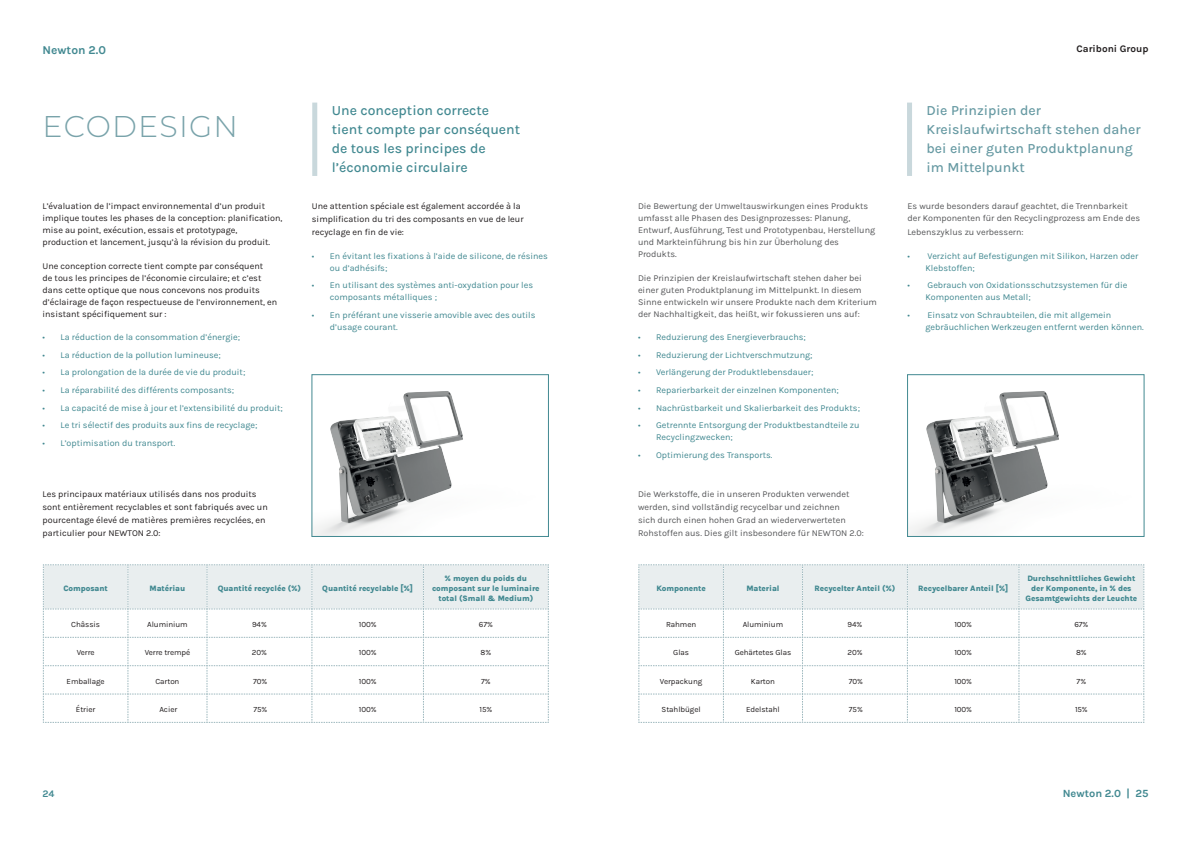
<style>
.page{position:relative;width:1191px;height:842px;background:#fff}
.page>*{position:absolute;margin:0;border:0;box-sizing:border-box;transform-origin:0 0}
.t1{font:300 30px "Montserrat";letter-spacing:.04em;color:#79a3aa}
.t2{font:500 14px/19px "Karla";color:#679aa3}
.t3{font:500 14px/19px "Karla";color:#428991}
.t4{font:700 12px "Karla";color:#428991}
.t5{font:700 11px "Karla";color:#428991}
.t6{font:700 10px "Karla";color:#231f20}
.t7{font:700 10px "Karla";color:#428991}
.t8{font:9px/12px "Karla";color:#428991}
.t9{font:9px/12px "Karla";color:#231f20}
.t10{font:9px/12px "Karla";color:#57585a}
.t11{font:800 8px/10px "Karla";letter-spacing:-.01em;color:#428991;text-align:center}
.t12{font:8px "Karla";letter-spacing:-.01em;color:#231f20}
</style>
<div class="page">
<img style="left:314px;top:391px;width:149px;height:144px">
<img style="left:909px;top:391px;width:150px;height:144px">
<div style="left:907px;top:375px;width:237px;height:162px;border:1px solid #428991"></div>
<svg style="left:43px;top:564px;width:506px;height:159px"></svg>
<svg style="left:638px;top:564px;width:506px;height:159px"></svg>
<div style="left:312px;top:103px;width:5px;height:73px;background:#c9d8dc"></div>
<div style="left:907px;top:103px;width:5px;height:73px;background:#c9d8dc"></div>
<h3 class="t4" style="left:43px;top:41px;width:65px">Newton 2.0</h3>
<h1 class="t1" style="left:43px;top:106px;width:197px">ECODESIGN</h1>
<p class="t9" style="left:43px;top:200px;width:241px">L’évaluation de l’impact environnemental d’un produit implique toutes les phases de la conception: planification, mise au point, exécution, essais et prototypage, production et lancement, jusqu’à la révision du produit.</p>
<p class="t9" style="left:43px;top:259px;width:236px">Une conception correcte tient compte par conséquent<br>de tous les principes de l’économie circulaire; et c’est dans cette optique que nous concevons nos produits d’éclairage de façon respectueuse de l’environnement, en insistant spécifiquement sur :</p>
<p class="t8" style="left:43px;top:331px;width:199px">• La réduction de la consommation d’énergie;</p>
<p class="t8" style="left:43px;top:348px;width:180px">• La réduction de la pollution lumineuse;</p>
<p class="t8" style="left:43px;top:366px;width:204px">• La prolongation de la durée de vie du produit;</p>
<p class="t8" style="left:43px;top:384px;width:193px">• La réparabilité des différents composants;</p>
<p class="t8" style="left:43px;top:401px;width:242px">• La capacité de mise à jour et l’extensibilité du produit;</p>
<p class="t8" style="left:43px;top:419px;width:216px">• Le tri sélectif des produits aux fins de recyclage;</p>
<p class="t8" style="left:43px;top:437px;width:134px">• L’optimisation du transport.</p>
<p class="t6" style="left:1076px;top:42px;width:73px">Cariboni Group</p>
<h2 class="t3" style="left:332px;top:101px;width:190px">Une conception correcte tient compte par conséquent de tous les principes de l’économie circulaire</h2>
<h2 class="t2" style="left:926px;top:101px;width:215px">Die Prinzipien der<br>Kreislaufwirtschaft stehen daher bei einer guten Produktplanung im Mittelpunkt</h2>
<p class="t9" style="left:312px;top:200px;width:213px;line-height:13px">Une attention spéciale est également accordée à la simplification du tri des composants en vue de leur recyclage en fin de vie:</p>
<p class="t8" style="left:330px;top:249px;width:219px;text-indent:-18px">• En évitant les fixations à l’aide de silicone, de résines ou d’adhésifs;</p>
<p class="t8" style="left:330px;top:279px;width:205px;text-indent:-18px">• En utilisant des systèmes anti-oxydation pour les composants métalliques ;</p>
<p class="t8" style="left:330px;top:309px;width:207px;text-indent:-18px">• En préférant une visserie amovible avec des outils d’usage courant.</p>
<p class="t10" style="left:907px;top:200px;width:234px">Es wurde besonders darauf geachtet, die Trennbarkeit der Komponenten für den Recyclingprozess am Ende des</p>
<p class="t10" style="left:907px;top:226px;width:118px">Lebenszyklus zu verbessern:</p>
<p class="t8" style="left:925px;top:249px;width:214px;text-indent:-18px">• Verzicht auf Befestigungen mit Silikon, Harzen oder<br>Klebstoffen;</p>
<p class="t8" style="left:925px;top:279px;width:203px;text-indent:-18px">• Gebrauch von Oxidationsschutzsystemen für die<br>Komponenten aus Metall;</p>
<p class="t8" style="left:925px;top:309px;width:220px;text-indent:-18px">• Einsatz von Schraubteilen, die mit allgemein gebräuchlichen Werkzeugen entfernt werden können.</p>
<p class="t10" style="left:638px;top:200px;width:239px">Die Bewertung der Umweltauswirkungen eines Produkts umfasst alle Phasen des Designprozesses: Planung, Entwurf, Ausführung, Test und Prototypenbau, Herstellung und Markteinführung bis hin zur Überholung des Produkts.</p>
<p class="t10" style="left:638px;top:271px;width:240px">Die Prinzipien der Kreislaufwirtschaft stehen daher bei einer guten Produktplanung im Mittelpunkt. In diesem Sinne entwickeln wir unsere Produkte nach dem Kriterium der Nachhaltigkeit, das heißt, wir fokussieren uns auf:</p>
<p class="t8" style="left:638px;top:331px;width:169px">• Reduzierung des Energieverbrauchs;</p>
<p class="t8" style="left:638px;top:348px;width:176px">• Reduzierung der Lichtverschmutzung;</p>
<p class="t8" style="left:638px;top:366px;width:177px">• Verlängerung der Produktlebensdauer;</p>
<p class="t8" style="left:638px;top:384px;width:202px">• Reparierbarkeit der einzelnen Komponenten;</p>
<p class="t8" style="left:638px;top:401px;width:223px">• Nachrüstbarkeit und Skalierbarkeit des Produkts;</p>
<p class="t8" style="left:656px;top:419px;width:205px;text-indent:-18px">• Getrennte Entsorgung der Produktbestandteile zu<br>Recyclingzwecken;</p>
<p class="t8" style="left:638px;top:449px;width:136px">• Optimierung des Transports.</p>
<p class="t9" style="left:43px;top:487px;width:227px;line-height:13px">Les principaux matériaux utilisés dans nos produits sont entièrement recyclables et sont fabriqués avec un pourcentage élevé de matières premières recyclées, en particulier pour NEWTON 2.0:</p>
<p class="t10" style="left:638px;top:487px;width:227px;line-height:13px">Die Werkstoffe, die in unseren Produkten verwendet werden, sind vollständig recycelbar und zeichnen<br>sich durch einen hohen Grad an wiederverwerteten Rohstoffen aus. Dies gilt insbesondere für NEWTON 2.0:</p>
<p class="t11" style="left:63px;top:583px;width:46px">Composant</p>
<p class="t11" style="left:150px;top:583px;width:37px">Matériau</p>
<p class="t11" style="left:218px;top:583px;width:85px">Quantité recyclée (%)</p>
<p class="t11" style="left:322px;top:583px;width:92px">Quantité recyclable [%]</p>
<p class="t11" style="left:432px;top:573px;width:109px">% moyen du poids du composant sur le luminaire total (Small &amp; Medium)</p>
<p class="t12" style="left:71px;top:619px;width:30px">Châssis</p>
<p class="t12" style="left:147px;top:619px;width:42px">Aluminium</p>
<p class="t12" style="left:252px;top:619px;width:16px">94%</p>
<p class="t12" style="left:359px;top:619px;width:19px">100%</p>
<p class="t12" style="left:479px;top:619px;width:15px">67%</p>
<p class="t12" style="left:77px;top:647px;width:19px">Verre</p>
<p class="t12" style="left:145px;top:647px;width:47px">Verre trempé</p>
<p class="t12" style="left:252px;top:647px;width:17px">20%</p>
<p class="t12" style="left:359px;top:647px;width:19px">100%</p>
<p class="t12" style="left:480px;top:647px;width:12px">8%</p>
<p class="t12" style="left:67px;top:676px;width:39px">Emballage</p>
<p class="t12" style="left:155px;top:676px;width:25px">Carton</p>
<p class="t12" style="left:253px;top:676px;width:16px">70%</p>
<p class="t12" style="left:359px;top:676px;width:19px">100%</p>
<p class="t12" style="left:481px;top:676px;width:11px">7%</p>
<p class="t12" style="left:76px;top:704px;width:21px">Étrier</p>
<p class="t12" style="left:159px;top:704px;width:19px">Acier</p>
<p class="t12" style="left:253px;top:704px;width:15px">75%</p>
<p class="t12" style="left:359px;top:704px;width:19px">100%</p>
<p class="t12" style="left:479px;top:704px;width:14px">15%</p>
<p class="t11" style="left:656px;top:583px;width:51px">Komponente</p>
<p class="t11" style="left:746px;top:583px;width:35px">Material</p>
<p class="t11" style="left:814px;top:583px;width:82px">Recycelter Anteil (%)</p>
<p class="t11" style="left:918px;top:583px;width:92px">Recycelbarer Anteil [%]</p>
<p class="t11" style="left:1025px;top:573px;width:113px">Durchschnittliches Gewicht der Komponente, in % des<br>Gesamtgewichts der Leuchte</p>
<p class="t12" style="left:666px;top:619px;width:32px">Rahmen</p>
<p class="t12" style="left:742px;top:619px;width:42px">Aluminium</p>
<p class="t12" style="left:847px;top:619px;width:16px">94%</p>
<p class="t12" style="left:954px;top:619px;width:19px">100%</p>
<p class="t12" style="left:1074px;top:619px;width:15px">67%</p>
<p class="t12" style="left:673px;top:647px;width:17px">Glas</p>
<p class="t12" style="left:734px;top:647px;width:58px">Gehärtetes Glas</p>
<p class="t12" style="left:847px;top:647px;width:17px">20%</p>
<p class="t12" style="left:954px;top:647px;width:19px">100%</p>
<p class="t12" style="left:1076px;top:647px;width:12px">8%</p>
<p class="t12" style="left:660px;top:676px;width:44px">Verpackung</p>
<p class="t12" style="left:751px;top:676px;width:25px">Karton</p>
<p class="t12" style="left:848px;top:676px;width:16px">70%</p>
<p class="t12" style="left:954px;top:676px;width:19px">100%</p>
<p class="t12" style="left:1076px;top:676px;width:11px">7%</p>
<p class="t12" style="left:661px;top:704px;width:41px">Stahlbügel</p>
<p class="t12" style="left:746px;top:704px;width:35px">Edelstahl</p>
<p class="t12" style="left:849px;top:704px;width:15px">75%</p>
<p class="t12" style="left:954px;top:704px;width:19px">100%</p>
<p class="t12" style="left:1075px;top:704px;width:14px">15%</p>
<p class="t7" style="left:43px;top:787px;width:13px">24</p>
<p class="t5" style="left:1062px;top:786px;width:87px">Newton 2.0 | 25</p>
</div>
